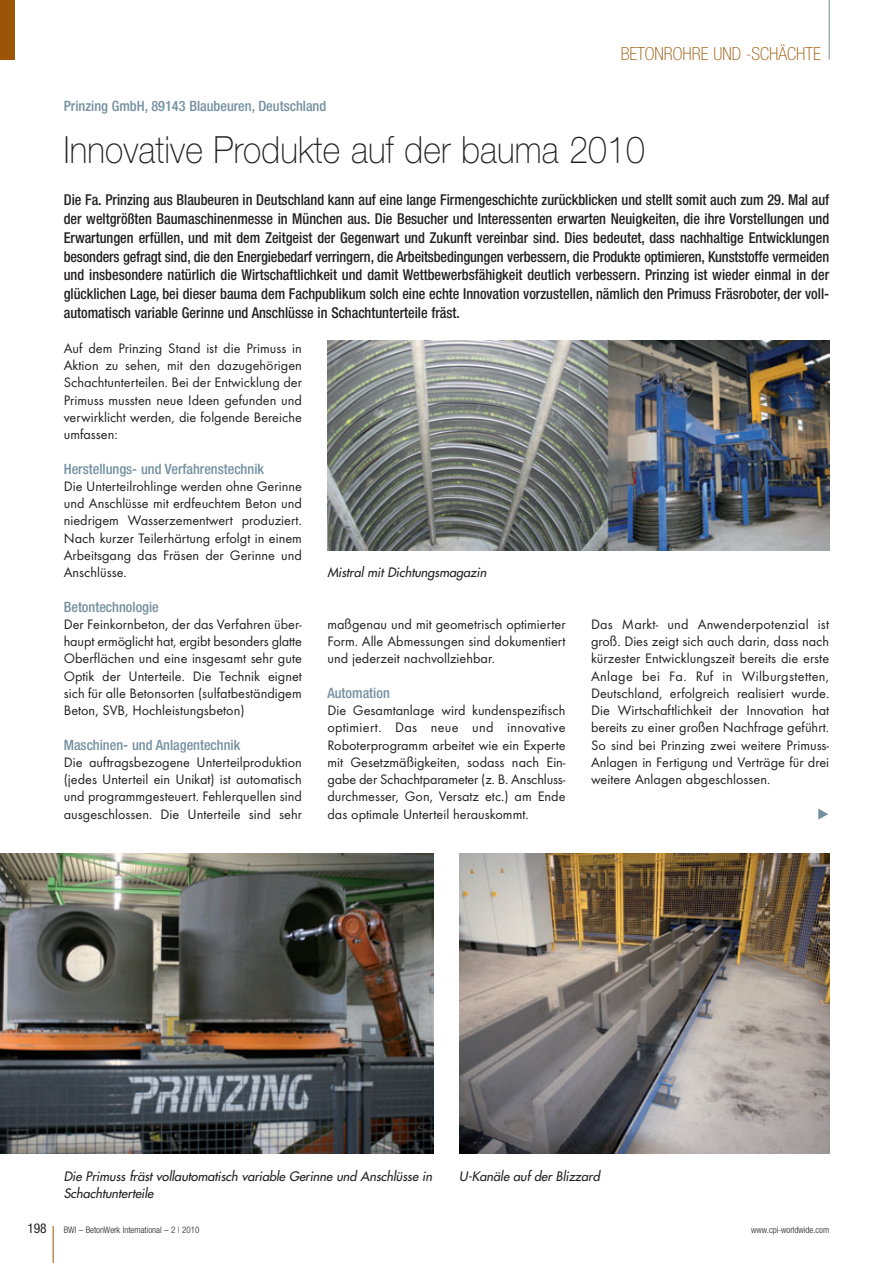
<style>
.page{position:relative;width:893px;height:1263px;background:#fff}
.page>*{position:absolute;margin:0;border:0;box-sizing:border-box;transform-origin:0 0}
.t1{font:100 37.5px "Helvetica Neue";letter-spacing:.005em;color:#231f20;scale:.9 1}
.t2{font:100 condensed 18px "Helvetica Neue";color:#9c5506}
.t3{font:500 condensed 15px/18.8px "Helvetica Neue";color:#231f20;text-align:justify;scale:.95 1}
.t4{font:14.25px/17.2px "Futura T";color:#231f20;text-align:justify}
.t5{font:500 condensed 14.25px "Helvetica Neue";color:#73909f}
.t6{font:condensed 13.5px "Helvetica Neue";color:#231f20}
.t7{font:italic 12.75px/17.2px "Futura";color:#231f20}
.t8{font:300 condensed 9px "Helvetica Neue";color:#231f20}
</style>
<div class="page">
<img style="left:0;top:853px;width:434px;height:301px">
<img style="left:459px;top:853px;width:370px;height:301px">
<hr style="left:53px;top:1226px;width:1px;height:37px;background:#9c5506">
<hr style="left:829px;top:0;width:1px;height:60px;background:#73909f">
<div style="left:0;top:0;width:15px;height:60px;background:#9c5506"></div>
<img style="left:327px;top:341px;width:502px;height:209px">
<p class="t5" style="left:64px;top:101px;width:264px">Prinzing GmbH, 89143 Blaubeuren, Deutschland</p>
<p class="t2" style="left:621px;top:47px;width:202px">BETONROHRE UND -SCHÄCHTE</p>
<h1 class="t1" style="left:64px;top:136px;width:647px">Innovative Produkte auf der bauma 2010</h1>
<p class="t3" style="left:64px;top:192px;width:807px">Die Fa. Prinzing aus Blaubeuren in Deutschland kann auf eine lange Firmengeschichte zurückblicken und stellt somit auch zum 29. Mal auf der weltgrößten Baumaschinenmesse in München aus. Die Besucher und Interessenten erwarten Neuigkeiten, die ihre Vorstellungen und Erwartungen erfüllen, und mit dem Zeitgeist der Gegenwart und Zukunft vereinbar sind. Dies bedeutet, dass nachhaltige Entwicklungen besonders gefragt sind, die den Energiebedarf verringern, die Arbeitsbedingungen verbessern, die Produkte optimieren, Kunststoffe vermeiden und insbesondere natürlich die Wirtschaftlichkeit und damit Wettbewerbsfähigkeit deutlich verbessern. Prinzing ist wieder einmal in der glücklichen Lage, bei dieser bauma dem Fachpublikum solch eine echte Innovation vorzustellen, nämlich den Primuss Fräsroboter, der voll&shy;auto matisch variable Gerinne und Anschlüsse in Schachtunterteile fräst.</p>
<p class="t4" style="left:64px;top:341px;width:240px">Auf dem Prinzing Stand ist die Primuss in Aktion zu sehen, mit den dazugehörigen Schachtunterteilen. Bei der Entwicklung der Primuss mussten neue Ideen gefunden und verwirklicht werden, die folgende Bereiche umfassen:</p>
<p class="t5" style="left:64px;top:463px;width:202px">Herstellungs- und Verfahrenstechnik</p>
<p class="t4" style="left:64px;top:479px;width:240px">Die Unterteilrohlinge werden ohne Gerinne und Anschlüsse mit erdfeuchtem Beton und niedrigem Wasserzementwert produziert.<br>Nach kurzer Teilerhärtung erfolgt in einem Arbeitsgang das Fräsen der Gerinne und Anschlüsse.</p>
<p class="t5" style="left:64px;top:601px;width:97px">Betontechnologie</p>
<p class="t4" style="left:64px;top:617px;width:240px">Der Feinkornbeton, der das Verfahren über&shy;haupt ermöglicht hat, ergibt besonders glatte Oberflächen und eine insgesamt sehr gute Optik der Unterteile. Die Technik eignet sich für alle Betonsorten (sulfatbeständigem Beton, SVB, Hochleistungsbeton)</p>
<p class="t5" style="left:64px;top:739px;width:178px">Maschinen- und Anlagentechnik</p>
<p class="t4" style="left:64px;top:755px;width:240px">Die auftragsbezogene Unterteilproduktion (jedes Unterteil ein Unikat) ist automatisch und programmgesteuert. Fehlerquellen sind ausgeschlossen. Die Unterteile sind sehr</p>
<p class="t7" style="left:327px;top:565px;width:163px">Mistral mit Dichtungsmagazin</p>
<p class="t4" style="left:327px;top:617px;width:240px">maß genau und mit geometrisch optimierter Form. Alle Abmessungen sind dokumentiert und jederzeit nachvollziehbar.</p>
<p class="t5" style="left:327px;top:688px;width:64px">Automation</p>
<p class="t4" style="left:327px;top:703px;width:240px">Die Gesamtanlage wird kundenspezifisch optimiert. Das neue und innovative Roboterprogramm arbeitet wie ein Experte mit Gesetzmäßigkeiten, sodass nach Ein - gabe der Schachtparameter (z. B. An schluss&shy;durchmesser, Gon, Versatz etc.) am Ende das optimale Unterteil herauskommt.</p>
<p class="t4" style="left:591px;top:617px;width:240px">Das Markt- und Anwenderpotenzial ist groß. Dies zeigt sich auch darin, dass nach kürzester Entwicklungszeit bereits die erste Anlage bei Fa. Ruf in Wilburgstetten, Deutschland, erfolgreich realisiert wurde.<br>Die Wirtschaftlichkeit der Innovation hat bereits zu einer großen Nachfrage geführt.<br>So sind bei Prinzing zwei weitere Primuss-Anlagen in Fertigung und Verträge für drei weitere Anlagen abgeschlossen.</p>
<p class="t7" style="left:64px;top:1168px;width:372px">Die Primuss fräst vollautomatisch variable Gerinne und Anschlüsse in<br>Schachtunterteile</p>
<p class="t7" style="left:459px;top:1168px;width:144px">U-Kanäle auf der Blizzard</p>
<p class="t6" style="left:28px;top:1223px;width:21px">198</p>
<p class="t8" style="left:64px;top:1226px;width:137px">BWI – BetonWerk International – 2 | 2010</p>
<p class="t8" style="left:751px;top:1226px;width:79px">www.cpi-worldwide.com</p>
</div>
